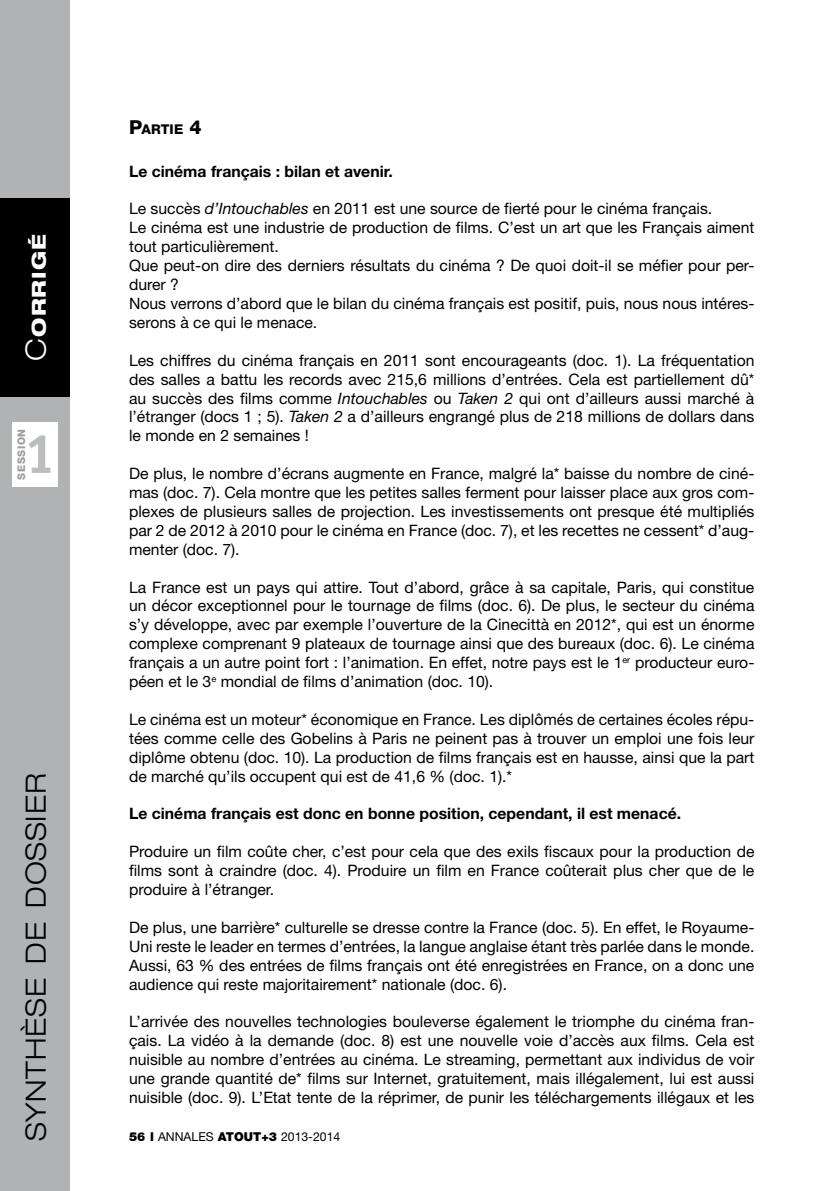
<style>
.page{position:relative;width:819px;height:1191px;background:#fff}
.page>*{position:absolute;margin:0;border:0;box-sizing:border-box;transform-origin:0 0}
.t1{font:700 56px "Officina Sans";color:#bbbcbe}
.t2{font:300 expanded 28px "Helvetica Neue";letter-spacing:.03em;color:#000}
.t3{font:800 expanded 19.25px "Helvetica Neue";letter-spacing:.05em;color:#fff}
.t4{font:15.75px/18.9px "Helvetica Neue";color:#000;text-align:justify}
.t5{font:700 15.75px "Helvetica Neue";color:#000}
.t6{font:800 13.47px "Helvetica Neue";color:#000}
.t7{font:12.25px "Helvetica Neue";color:#000}
.t8{font:800 10.5px "Helvetica Neue";letter-spacing:.05em;color:#9c9d9f}
.s1{font-weight:300;font-size:28px}
.s2{font-size:19.25px}
.s3{font-style:italic}
.s4{font-weight:900}
</style>
<div class="page">
<div style="left:0;top:0;width:69px;height:1191px;background:#b1b2b4"></div>
<div style="left:0;top:198px;width:69px;height:199px;background:#000"></div>
<div style="left:12px;top:422px;width:45px;height:64px;background:#fff"></div>
<p class="t3" style="left:26px;top:361px;width:128px;rotate:-90deg"><span class="s1">c</span>orrigé</p>
<p class="t8" style="left:15px;top:479px;width:52px;rotate:-90deg">SESSION</p>
<h1 class="t1" style="left:24px;top:419px;width:33px">1</h1>
<h2 class="t2" style="left:19px;top:1141px;width:369px;rotate:-90deg">synthèse de dossier</h2>
<p class="t6" style="left:129px;top:121px;width:74px"><span class="s2">P</span>ARTIE <span class="s2">4</span></p>
<p class="t5" style="left:129px;top:161px;width:265px">Le cinéma français : bilan et avenir.</p>
<p class="t4" style="left:129px;top:199px;width:627px;text-align:left">Le succès <span class="s3">d’Intouchables</span> en 2011 est une source de fierté pour le cinéma français.<br>Le cinéma est une industrie de production de films. C’est un art que les Français aiment tout particulièrement.<br>Que peut-on dire des derniers résultats du cinéma ? De quoi doit-il se méfier pour per&shy;durer ?<br>Nous verrons d’abord que le bilan du cinéma français est positif, puis, nous nous intéres&shy;serons à ce qui le menace.</p>
<p class="t4" style="left:129px;top:350px;width:627px">Les chiffres du cinéma français en 2011 sont encourageants (doc. 1). La fréquentation des salles a battu les records avec 215,6 millions d’entrées. Cela est partiellement dû* au succès des films comme <span class="s3">Intouchables</span> ou <span class="s3">Taken 2</span> qui ont d’ailleurs aussi marché à l’étranger (docs 1 ; 5). <span class="s3">Taken 2</span> a d’ailleurs engrangé plus de 218 millions de dollars dans le monde en 2 semaines !</p>
<p class="t4" style="left:129px;top:464px;width:627px">De plus, le nombre d’écrans augmente en France, malgré la* baisse du nombre de ciné&shy;mas (doc. 7). Cela montre que les petites salles ferment pour laisser place aux gros com&shy;plexes de plusieurs salles de projection. Les investissements ont presque été multipliés par 2 de 2012 à 2010 pour le cinéma en France (doc. 7), et les recettes ne cessent* d’aug&shy;menter (doc. 7).</p>
<p class="t4" style="left:129px;top:577px;width:627px">La France est un pays qui attire. Tout d’abord, grâce à sa capitale, Paris, qui constitue un décor exceptionnel pour le tournage de films (doc. 6). De plus, le secteur du cinéma s’y développe, avec par exemple l’ouverture de la Cinecittà en 2012*, qui est un énorme complexe comprenant 9 plateaux de tournage ainsi que des bureaux (doc. 6). Le cinéma français a un autre point fort : l’animation. En effet, notre pays est le 1<sup>er</sup> producteur euro&shy;péen et le 3<sup>e</sup> mondial de films d’animation (doc. 10).</p>
<p class="t4" style="left:129px;top:709px;width:627px">Le cinéma est un moteur* économique en France. Les diplômés de certaines écoles répu&shy;tées comme celle des Gobelins à Paris ne peinent pas à trouver un emploi une fois leur diplôme obtenu (doc. 10). La production de films français est en hausse, ainsi que la part de marché qu’ils occupent qui est de 41,6 % (doc. 1).*</p>
<p class="t5" style="left:129px;top:804px;width:553px">Le cinéma français est donc en bonne position, cependant, il est menacé.</p>
<p class="t4" style="left:129px;top:842px;width:627px">Produire un film coûte cher, c’est pour cela que des exils fiscaux pour la production de films sont à craindre (doc. 4). Produire un film en France coûterait plus cher que de le produire à l’étranger.</p>
<p class="t4" style="left:129px;top:917px;width:627px">De plus, une barrière* culturelle se dresse contre la France (doc. 5). En effet, le Royaume-Uni reste le leader en termes d’entrées, la langue anglaise étant très parlée dans le monde.<br>Aussi, 63 % des entrées de films français ont été enregistrées en France, on a donc une audience qui reste majoritairement* nationale (doc. 6).</p>
<p class="t4" style="left:129px;top:1012px;width:627px">L’arrivée des nouvelles technologies bouleverse également le triomphe du cinéma fran&shy;çais. La vidéo à la demande (doc. 8) est une nouvelle voie d’accès aux films. Cela est nuisible au nombre d’entrées au cinéma. Le streaming, permettant aux individus de voir une grande quantité de* films sur Internet, gratuitement, mais illégalement, lui est aussi nuisible (doc. 9). L’Etat tente de la réprimer, de punir les téléchargements illégaux et les</p>
<p class="t7" style="left:129px;top:1129px;width:213px"><span class="s4">56 l</span> ANNALES <span class="s4">ATOUT+3</span> 2013-2014</p>
</div>
